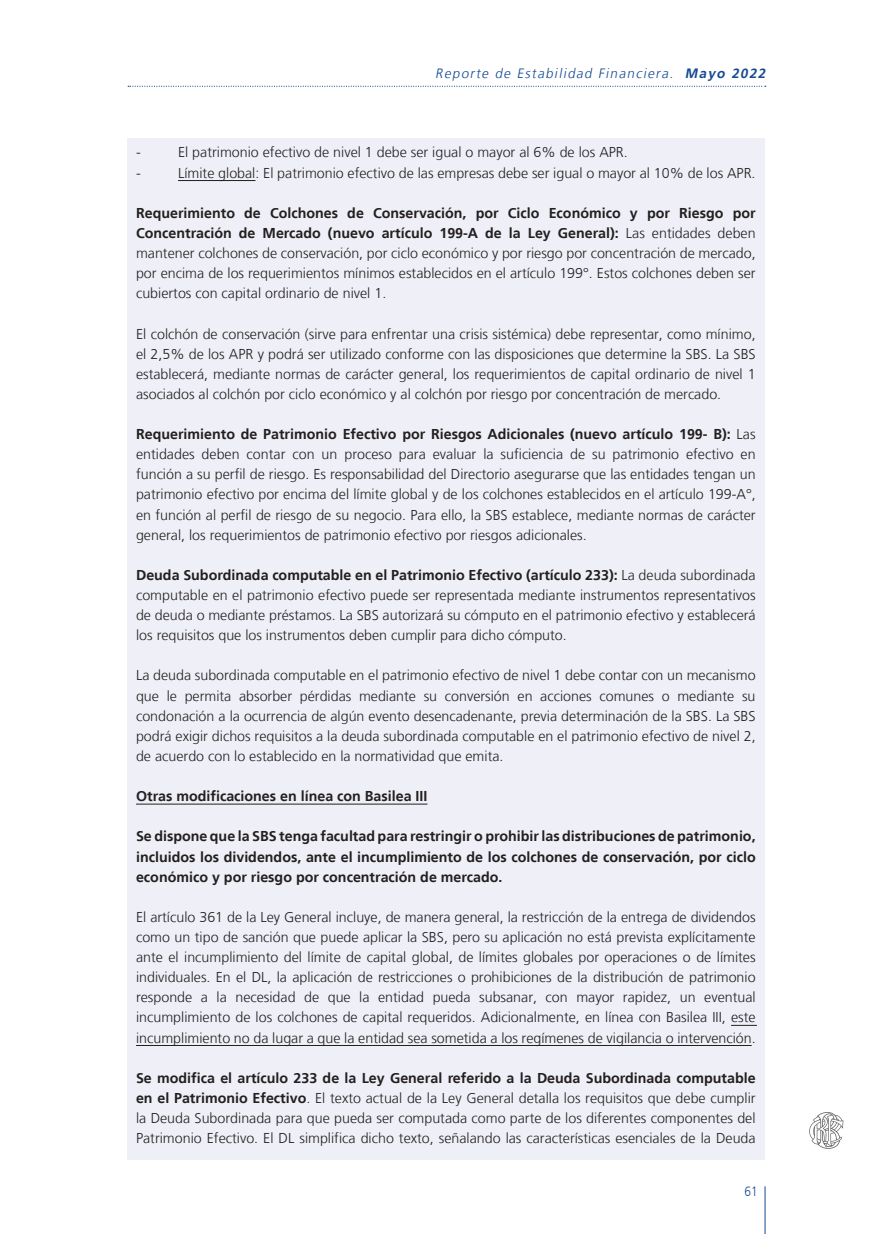
<style>
.page{position:relative;width:893px;height:1234px;background:#fff}
.page>*{position:absolute;margin:0;border:0;box-sizing:border-box;transform-origin:0 0}
.t1{font:300 14.25px/20.1px "Frutiger LT";color:#231f20;text-align:justify}
.t2{font:700 14.25px/20.1px "Frutiger LT";color:#231f20;text-align:justify}
.t3{font:italic 300 13.5px "Frutiger LT";color:#164993}
.t4{font:300 13.5px "Frutiger LT";color:#164993;scale:.88 1}
.s1{font-weight:700}
</style>
<div class="page">
<svg style="left:128px;top:86px;width:638px;height:1px"></svg>
<hr style="left:765px;top:1185px;width:1px;height:48px;background:#164993">
<svg style="left:809px;top:1112px;width:34px;height:37px"></svg>
<div style="left:128px;top:138px;width:637px;height:1021px;background:#eff0f7"></div>
<hr style="left:178px;top:180px;width:77px;height:1px;background:#231f20">
<hr style="left:136px;top:803px;width:291px;height:1px;background:#231f20">
<svg style="left:731px;top:1024px;width:26px;height:1px"></svg>
<hr style="left:136px;top:1044px;width:616px;height:1px;background:#231f20">
<p class="t3" style="left:435px;top:65px;width:335px">Reporte de Estabilidad Financiera. <span class="s1">Mayo 2022</span></p>
<p class="t1" style="left:136px;top:143px;width:6px">-</p>
<p class="t1" style="left:178px;top:143px;width:451px">El patrimonio efectivo de nivel 1 debe ser igual o mayor al 6% de los APR.</p>
<p class="t1" style="left:136px;top:163px;width:6px">-</p>
<p class="t1" style="left:178px;top:163px;width:579px">Límite global: El patrimonio efectivo de las empresas debe ser igual o mayor al 10% de los APR.</p>
<p class="t1" style="left:136px;top:203px;width:621px"><span class="s1">Requerimiento de Colchones de Conservación, por Ciclo Económico y por Riesgo por Concentración de Mercado (nuevo artículo 199-A de la Ley General):</span> Las entidades deben mantener colchones de conservación, por ciclo económico y por riesgo por concentración de mercado, por encima de los requerimientos mínimos establecidos en el artículo 199°. Estos colchones deben ser cubiertos con capital ordinario de nivel 1.</p>
<p class="t1" style="left:136px;top:324px;width:621px">El colchón de conservación (sirve para enfrentar una crisis sistémica) debe representar, como mínimo, el 2,5% de los APR y podrá ser utilizado conforme con las disposiciones que determine la SBS. La SBS establecerá, mediante normas de carácter general, los requerimientos de capital ordinario de nivel 1 asociados al colchón por ciclo económico y al colchón por riesgo por concentración de mercado.</p>
<p class="t1" style="left:136px;top:424px;width:621px"><span class="s1">Requerimiento de Patrimonio Efectivo por Riesgos Adicionales (nuevo artículo 199- B):</span> Las entidades deben contar con un proceso para evaluar la suficiencia de su patrimonio efectivo en función a su perfil de riesgo. Es responsabilidad del Directorio asegurarse que las entidades tengan un patrimonio efectivo por encima del límite global y de los colchones establecidos en el artículo 199-A°, en función al perfil de riesgo de su negocio. Para ello, la SBS establece, mediante normas de carácter general, los requerimientos de patrimonio efectivo por riesgos adicionales.</p>
<p class="t1" style="left:136px;top:565px;width:621px"><span class="s1">Deuda Subordinada computable en el Patrimonio Efectivo (artículo 233):</span> La deuda subordinada computable en el patrimonio efectivo puede ser representada mediante instrumentos representativos de deuda o mediante préstamos. La SBS autorizará su cómputo en el patrimonio efectivo y establecerá los requisitos que los instrumentos deben cumplir para dicho cómputo.</p>
<p class="t1" style="left:136px;top:665px;width:621px">La deuda subordinada computable en el patrimonio efectivo de nivel 1 debe contar con un mecanismo que le permita absorber pérdidas mediante su conversión en acciones comunes o mediante su condonación a la ocurrencia de algún evento desencadenante, previa determinación de la SBS. La SBS podrá exigir dichos requisitos a la deuda subordinada computable en el patrimonio efectivo de nivel 2, de acuerdo con lo establecido en la normatividad que emita.</p>
<p class="t2" style="left:136px;top:786px;width:293px">Otras modificaciones en línea con Basilea III</p>
<p class="t2" style="left:136px;top:826px;width:621px">Se dispone que la SBS tenga facultad para restringir o prohibir las distribuciones de patrimonio, incluidos los dividendos, ante el incumplimiento de los colchones de conservación, por ciclo económico y por riesgo por concentración de mercado.</p>
<p class="t1" style="left:136px;top:906px;width:621px">El artículo 361 de la Ley General incluye, de manera general, la restricción de la entrega de dividendos como un tipo de sanción que puede aplicar la SBS, pero su aplicación no está prevista explícitamente ante el incumplimiento del límite de capital global, de límites globales por operaciones o de límites individuales. En el DL, la aplicación de restricciones o prohibiciones de la distribución de patrimonio responde a la necesidad de que la entidad pueda subsanar, con mayor rapidez, un eventual incumplimiento de los colchones de capital requeridos. Adicionalmente, en línea con Basilea III, este incumplimiento no da lugar a que la entidad sea sometida a los regímenes de vigilancia o intervención.</p>
<p class="t1" style="left:136px;top:1067px;width:621px"><span class="s1">Se modifica el artículo 233 de la Ley General referido a la Deuda Subordinada computable en el Patrimonio Efectivo</span>. El texto actual de la Ley General detalla los requisitos que debe cumplir la Deuda Subordinada para que pueda ser computada como parte de los diferentes componentes del Patrimonio Efectivo. El DL simplifica dicho texto, señalando las características esenciales de la Deuda</p>
<p class="t4" style="left:745px;top:1183px;width:16px">61</p>
</div>
